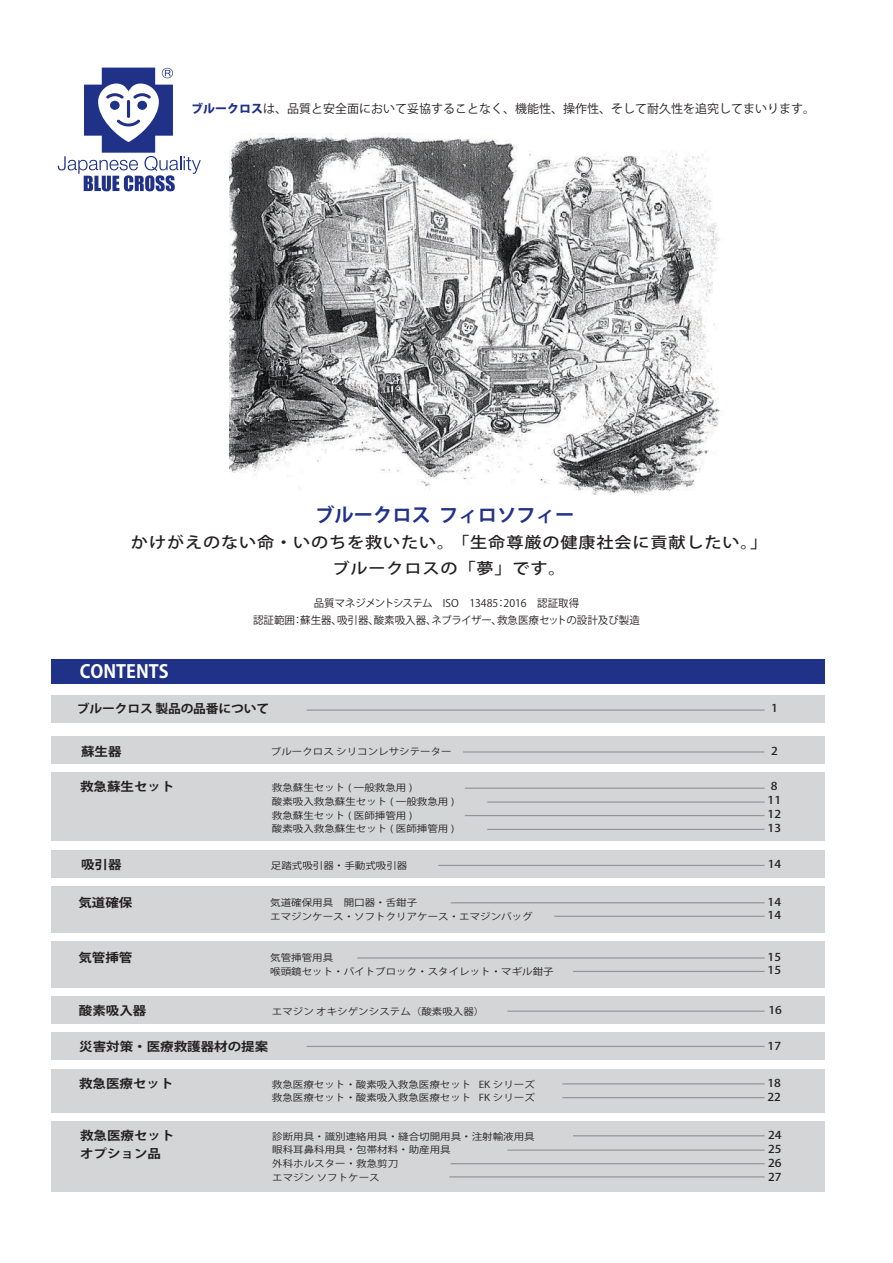
<style>
.page{position:relative;width:893px;height:1263px;background:#fff}
.page>*{position:absolute;margin:0;border:0;box-sizing:border-box;transform-origin:0 0}
.t1{font:700 19.35px "Koz Go Pr 6 N";color:#203188}
.t2{font:700 18px "Koz Go Pro";color:#fff}
.t3{font:500 15.45px/25.8px "Koz Go Pr 6 N";letter-spacing:.05em;color:#231f20;text-align:center;scale:1.11 1}
.t4{font:700 12.15px/18px "Koz Go Pro";color:#231f20;scale:1.11 1}
.t5{font:700 12.15px "Koz Go Pro";color:#231f20;scale:1.06 1}
.t6{font:12px "Koz Go Pro";color:#231f20}
.t7{font:500 10.8px/13.8px "Koz Go Pro";color:#231f20;scale:1.11 1}
.t8{font:10.5px/16.5px "Koz Go Pro";color:#231f20;text-align:center}
.t9{font:9.45px/13.8px "Koz Go Pro";color:#231f20;scale:1.11 1}
.s1{font-weight:800;color:#203188}
</style>
<div class="page">
<img style="left:229px;top:134px;width:491px;height:361px">
<div style="left:51px;top:772px;width:774px;height:69px;background:#d4d5d7"></div>
<div style="left:51px;top:886px;width:774px;height:46px;background:#d4d5d7"></div>
<div style="left:51px;top:941px;width:774px;height:46px;background:#d4d5d7"></div>
<div style="left:51px;top:996px;width:774px;height:28px;background:#d4d5d7"></div>
<div style="left:51px;top:849px;width:774px;height:28px;background:#d4d5d7"></div>
<div style="left:51px;top:695px;width:774px;height:28px;background:#d4d5d7"></div>
<div style="left:51px;top:1032px;width:774px;height:28px;background:#d4d5d7"></div>
<div style="left:51px;top:1069px;width:774px;height:43px;background:#d4d5d7"></div>
<div style="left:51px;top:1121px;width:774px;height:70px;background:#d4d5d7"></div>
<svg style="left:58px;top:68px;width:143px;height:123px"></svg>
<hr style="left:465px;top:787px;width:299px;height:2px;background:#939598">
<hr style="left:487px;top:801px;width:277px;height:2px;background:#939598">
<hr style="left:465px;top:815px;width:299px;height:1px;background:#939598">
<hr style="left:487px;top:829px;width:277px;height:1px;background:#939598">
<hr style="left:451px;top:902px;width:313px;height:1px;background:#939598">
<hr style="left:554px;top:916px;width:210px;height:1px;background:#939598">
<hr style="left:357px;top:957px;width:407px;height:1px;background:#939598">
<hr style="left:573px;top:971px;width:191px;height:1px;background:#939598">
<div style="left:51px;top:659px;width:774px;height:24px;background:#203188"></div>
<hr style="left:306px;top:1046px;width:458px;height:1px;background:#939598">
<hr style="left:306px;top:709px;width:458px;height:2px;background:#939598">
<hr style="left:507px;top:1010px;width:257px;height:2px;background:#939598">
<hr style="left:573px;top:1135px;width:192px;height:1px;background:#939598">
<hr style="left:507px;top:1149px;width:257px;height:2px;background:#939598">
<hr style="left:450px;top:1163px;width:314px;height:1px;background:#939598">
<hr style="left:449px;top:1176px;width:315px;height:1px;background:#939598">
<hr style="left:562px;top:1083px;width:202px;height:1px;background:#939598">
<hr style="left:562px;top:1097px;width:202px;height:1px;background:#939598">
<hr style="left:438px;top:865px;width:326px;height:1px;background:#939598">
<div style="left:51px;top:736px;width:774px;height:28px;background:#d4d5d7"></div>
<hr style="left:463px;top:751px;width:301px;height:1px;background:#939598">
<p class="t6" style="left:191px;top:101px;width:626px"><span class="s1">ブルークロス</span>は、品質と安全面において妥協することなく、機能性、操作性、そして耐久性を追究してまいります。</p>
<h1 class="t1" style="left:315px;top:504px;width:261px">ブルークロス フィロソフィー</h1>
<h3 class="t3" style="left:131px;top:530px;width:575px">かけがえのない命・いのちを救いたい。「生命尊厳の健康社会に貢献したい。」ブルークロスの「夢」です。</h3>
<h2 class="t2" style="left:80px;top:659px;width:90px">CONTENTS</h2>
<p class="t8" style="left:253px;top:595px;width:388px">品質マネジメントシステム　ISO　13485：2016　認証取得<br>認証範囲：蘇生器、吸引器、酸素吸入器、ネブライザー、救急医療セットの設計及び製造</p>
<p class="t5" style="left:77px;top:701px;width:183px">ブルークロス 製品の品番について</p>
<p class="t7" style="left:771px;top:701px;width:8px">1</p>
<p class="t4" style="left:81px;top:743px;width:38px">蘇生器</p>
<p class="t9" style="left:271px;top:745px;width:165px">ブルークロス シリコンレサシテーター</p>
<p class="t7" style="left:771px;top:745px;width:8px">2</p>
<p class="t4" style="left:80px;top:778px;width:87px">救急蘇生セット</p>
<p class="t9" style="left:272px;top:781px;width:166px">救急蘇生セット ( 一般救急用 )<br>酸素吸入救急蘇生セット ( 一般救急用 )救急蘇生セット ( 医師挿管用 )<br>酸素吸入救急蘇生セット ( 医師挿管用 )</p>
<p class="t7" style="left:768px;top:780px;width:14px;text-align:center">8<br>11<br>12<br>13</p>
<p class="t4" style="left:81px;top:856px;width:38px">吸引器</p>
<p class="t9" style="left:271px;top:859px;width:124px">足踏式吸引器・手動式吸引器</p>
<p class="t7" style="left:768px;top:858px;width:14px">14</p>
<p class="t4" style="left:78px;top:894px;width:50px">気道確保</p>
<p class="t9" style="left:270px;top:896px;width:238px">気道確保用具　開口器・舌鉗子<br>エマジンケース・ソフトクリアケース・エマジンバッグ</p>
<p class="t7" style="left:768px;top:895px;width:14px">14<br>14</p>
<p class="t4" style="left:78px;top:949px;width:50px">気管挿管</p>
<p class="t9" style="left:270px;top:951px;width:257px">気管挿管用具　<br>喉頭鏡セット・バイトブロック・スタイレット・マギル鉗子</p>
<p class="t7" style="left:768px;top:950px;width:14px">15<br>15</p>
<p class="t7" style="left:768px;top:1003px;width:14px">16</p>
<p class="t4" style="left:79px;top:1002px;width:62px">酸素吸入器</p>
<p class="t9" style="left:272px;top:1005px;width:193px">エマジン オキシゲンシステム（酸素吸入器）</p>
<p class="t4" style="left:79px;top:1038px;width:172px">災害対策・医療救護器材の提案</p>
<p class="t7" style="left:768px;top:1039px;width:14px">17</p>
<p class="t4" style="left:79px;top:1075px;width:87px">救急医療セット</p>
<p class="t4" style="left:80px;top:1127px;width:87px">救急医療セットオプション品</p>
<p class="t9" style="left:272px;top:1077px;width:238px">救急医療セット・酸素吸入救急医療セット EK シリーズ救急医療セット・酸素吸入救急医療セット FK シリーズ</p>
<p class="t7" style="left:768px;top:1077px;width:14px">18<br>22</p>
<p class="t9" style="left:272px;top:1129px;width:238px">診断用具・識別連絡用具・縫合切開用具・注射輸液用具眼科耳鼻科用具・包帯材料・助産用具<br>外科ホルスター・救急剪刀<br>エマジン ソフトケース</p>
<p class="t7" style="left:768px;top:1129px;width:14px;text-align:justify">24<br>25<br>26<br>27</p>
</div>
